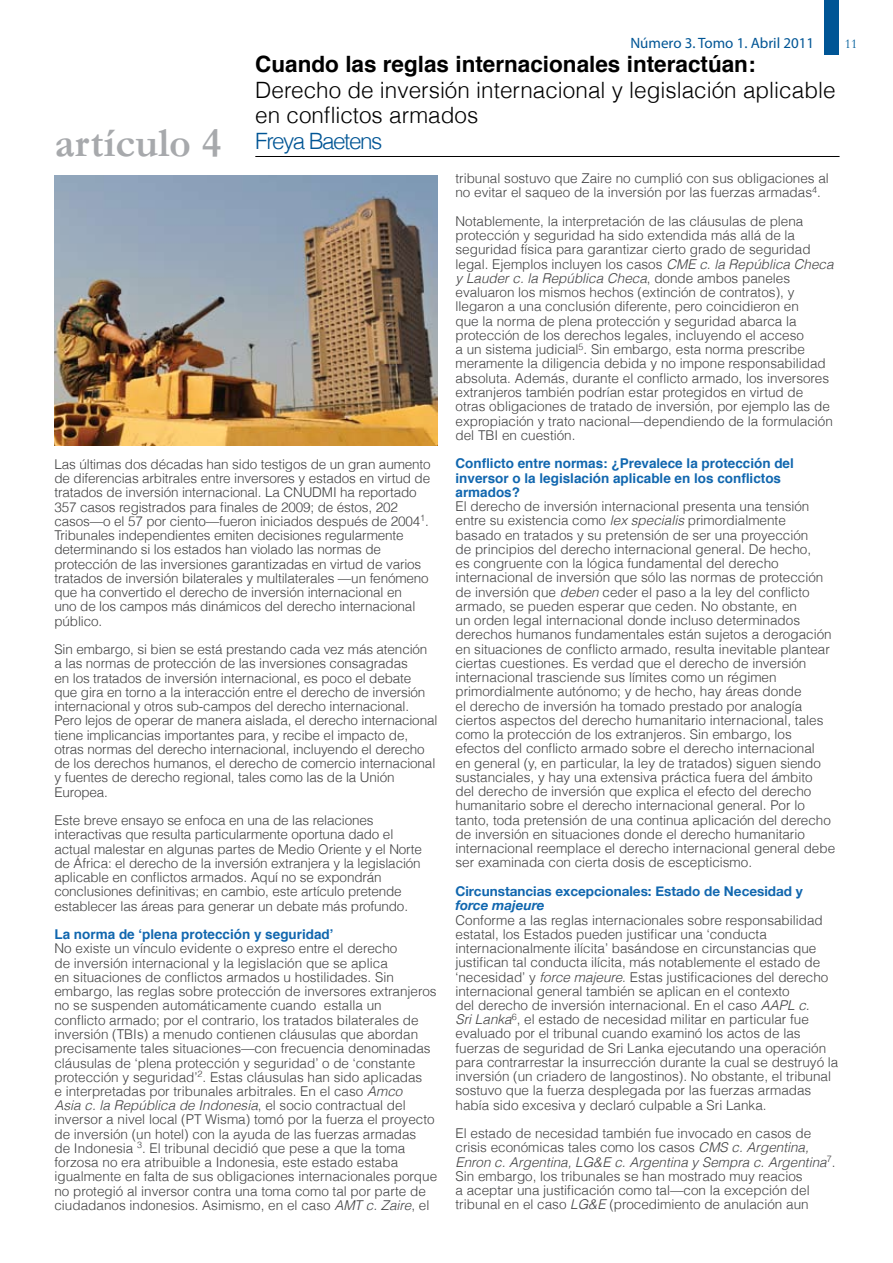
<style>
.page{position:relative;width:893px;height:1263px;background:#fff}
.page>*{position:absolute;margin:0;border:0;box-sizing:border-box;transform-origin:0 0}
.t1{font:700 42px "Garamond";color:#a7a9ac}
.t2{font:300 22.5px/25.5px "Helvetica";color:#000}
.t3{font:700 22.5px "Helvetica";color:#000}
.t4{font:300 22.5px "Helvetica";letter-spacing:-.065em;color:#005595}
.t5{font:15px "Myriad Pro";color:#005595}
.t6{font:300 13.5px/14.2px "Helvetica";color:#414142}
.t7{font:700 13.5px/14.2px "Helvetica";color:#1167af}
.t8{font:700 13.5px "Helvetica Neue";color:#1167af}
.t9{font:italic 700 13.5px "Helvetica Neue";color:#1167af}
.t10{font:13.5px "Garamond";color:#005f9c}
.s1{font-style:italic}
</style>
<div class="page">
<div style="left:824px;top:0;width:14px;height:54px;background:#005595"></div>
<hr style="left:255px;top:156px;width:584px;height:1px;background:#000">
<img style="left:54px;top:175px;width:383px;height:271px">
<h1 class="t1" style="left:55px;top:118px;width:168px">artículo 4</h1>
<p class="t5" style="left:630px;top:33px;width:185px">Número 3. Tomo 1. Abril 2011</p>
<p class="t10" style="left:845px;top:36px;width:14px">11</p>
<h2 class="t3" style="left:255px;top:46px;width:502px">Cuando las reglas internacionales interactúan:</h2>
<h2 class="t2" style="left:255px;top:77px;width:582px">Derecho de inversión internacional y legislación aplicable en conflictos armados</h2>
<h2 class="t4" style="left:255px;top:127px;width:129px">Freya Baetens</h2>
<p class="t6" style="left:54px;top:457px;width:378px">Las últimas dos décadas han sido testigos de un gran aumento de diferencias arbitrales entre inversores y estados en virtud de tratados de inversión internacional. La CNUDMI ha reportado 357 casos registrados para finales de 2009; de éstos, 202 casos—o el 57 por ciento—fueron iniciados después de 2004<sup>1</sup>.<br>Tribunales independientes emiten decisiones regularmente determinando si los estados han violado las normas de protección de las inversiones garantizadas en virtud de varios tratados de inversión bilaterales y multilaterales —un fenómeno que ha convertido el derecho de inversión internacional en<br>uno de los campos más dinámicos del derecho internacional público.</p>
<p class="t6" style="left:54px;top:642px;width:384px">Sin embargo, si bien se está prestando cada vez más atención a las normas de protección de las inversiones consagradas<br>en los tratados de inversión internacional, es poco el debate que gira en torno a la interacción entre el derecho de inversión internacional y otros sub-campos del derecho internacional.<br>Pero lejos de operar de manera aislada, el derecho internacional tiene implicancias importantes para, y recibe el impacto de, otras normas del derecho internacional, incluyendo el derecho de los derechos humanos, el derecho de comercio internacional y fuentes de derecho regional, tales como las de la Unión Europea.</p>
<p class="t6" style="left:54px;top:813px;width:369px">Este breve ensayo se enfoca en una de las relaciones interactivas que resulta particularmente oportuna dado el actual malestar en algunas partes de Medio Oriente y el Norte de África: el derecho de la inversión extranjera y la legislación aplicable en conflictos armados. Aquí no se expondrán conclusiones definitivas; en cambio, este artículo pretende establecer las áreas para generar un debate más profundo.</p>
<p class="t7" style="left:54px;top:927px;width:281px">La norma de ‘plena protección y seguridad’</p>
<p class="t6" style="left:54px;top:941px;width:384px">No existe un vínculo evidente o expreso entre el derecho<br>de inversión internacional y la legislación que se aplica<br>en situaciones de conflictos armados u hostilidades. Sin embargo, las reglas sobre protección de inversores extranjeros no se suspenden automáticamente cuando estalla un<br>conflicto armado; por el contrario, los tratados bilaterales de inversión (TBIs) a menudo contienen cláusulas que abordan precisamente tales situaciones—con frecuencia denominadas cláusulas de ‘plena protección y seguridad’ o de ‘constante protección y seguridad’<sup>2</sup>. Estas cláusulas han sido aplicadas<br>e interpretadas por tribunales arbitrales. En el caso <span class="s1">Amco<br>Asia c. la República de Indonesia</span>, el socio contractual del inversor a nivel local (PT Wisma) tomó por la fuerza el proyecto de inversión (un hotel) con la ayuda de las fuerzas armadas<br>de Indonesia <sup>3</sup>. El tribunal decidió que pese a que la toma forzosa no era atribuible a Indonesia, este estado estaba igualmente en falta de sus obligaciones internacionales porque no protegió al inversor contra una toma como tal por parte de ciudadanos indonesios. Asimismo, en el caso <span class="s1">AMT c. Zaire</span>, el</p>
<p class="t6" style="left:455px;top:171px;width:375px">tribunal sostuvo que Zaire no cumplió con sus obligaciones al no evitar el saqueo de la inversión por las fuerzas armadas<sup>4</sup>.</p>
<p class="t6" style="left:455px;top:214px;width:380px">Notablemente, la interpretación de las cláusulas de plena protección y seguridad ha sido extendida más allá de la seguridad física para garantizar cierto grado de seguridad legal. Ejemplos incluyen los casos <span class="s1">CME c. la República Checa y Lauder c. la República Checa</span>, donde ambos paneles evaluaron los mismos hechos (extinción de contratos), y llegaron a una conclusión diferente, pero coincidieron en<br>que la norma de plena protección y seguridad abarca la protección de los derechos legales, incluyendo el acceso<br>a un sistema judicial<sup>5</sup>. Sin embargo, esta norma prescribe meramente la diligencia debida y no impone responsabilidad absoluta. Además, durante el conflicto armado, los inversores extranjeros también podrían estar protegidos en virtud de otras obligaciones de tratado de inversión, por ejemplo las de expropiación y trato nacional—dependiendo de la formulación del TBI en cuestión.</p>
<p class="t7" style="left:455px;top:457px;width:340px">Conflicto entre normas: ¿Prevalece la protección del inversor o la legislación aplicable en los conflictos armados?</p>
<p class="t6" style="left:455px;top:499px;width:381px">El derecho de inversión internacional presenta una tensión entre su existencia como <span class="s1">lex specialis</span> primordialmente<br>basado en tratados y su pretensión de ser una proyección<br>de principios del derecho internacional general. De hecho,<br>es congruente con la lógica fundamental del derecho internacional de inversión que sólo las normas de protección de inversión que <span class="s1">deben</span> ceder el paso a la ley del conflicto armado, se pueden esperar que ceden. No obstante, en<br>un orden legal internacional donde incluso determinados derechos humanos fundamentales están sujetos a derogación en situaciones de conflicto armado, resulta inevitable plantear ciertas cuestiones. Es verdad que el derecho de inversión internacional trasciende sus límites como un régimen primordialmente autónomo; y de hecho, hay áreas donde<br>el derecho de inversión ha tomado prestado por analogía ciertos aspectos del derecho humanitario internacional, tales como la protección de los extranjeros. Sin embargo, los efectos del conflicto armado sobre el derecho internacional<br>en general (y, en particular, la ley de tratados) siguen siendo sustanciales, y hay una extensiva práctica fuera del ámbito<br>del derecho de inversión que explica el efecto del derecho humanitario sobre el derecho internacional general. Por lo tanto, toda pretensión de una continua aplicación del derecho de inversión en situaciones donde el derecho humanitario internacional reemplace el derecho internacional general debe ser examinada con cierta dosis de escepticismo.</p>
<p class="t8" style="left:455px;top:883px;width:349px">Circunstancias excepcionales: Estado de Necesidad y</p>
<p class="t9" style="left:455px;top:897px;width:91px">force majeure</p>
<p class="t6" style="left:455px;top:912px;width:384px">Conforme a las reglas internacionales sobre responsabilidad estatal, los Estados pueden justificar una ‘conducta internacionalmente ilícita’ basándose en circunstancias que justifican tal conducta ilícita, más notablemente el estado de ‘necesidad’ y <span class="s1">force majeure</span>. Estas justificaciones del derecho internacional general también se aplican en el contexto<br>del derecho de inversión internacional. En el caso <span class="s1">AAPL c.<br>Sri Lanka</span><sup>6</sup>, el estado de necesidad militar en particular fue evaluado por el tribunal cuando examinó los actos de las fuerzas de seguridad de Sri Lanka ejecutando una operación para contrarrestar la insurrección durante la cual se destruyó la inversión (un criadero de langostinos). No obstante, el tribunal sostuvo que la fuerza desplegada por las fuerzas armadas había sido excesiva y declaró culpable a Sri Lanka.</p>
<p class="t6" style="left:455px;top:1126px;width:381px">El estado de necesidad también fue invocado en casos de crisis económicas tales como los casos <span class="s1">CMS c. Argentina, Enron c. Argentina, LG&amp;E c. Argentina y Sempra c. Argentina</span><sup>7</sup>.<br>Sin embargo, los tribunales se han mostrado muy reacios<br>a aceptar una justificación como tal—con la excepción del tribunal en el caso <span class="s1">LG&amp;E</span> (procedimiento de anulación aun</p>
</div>
